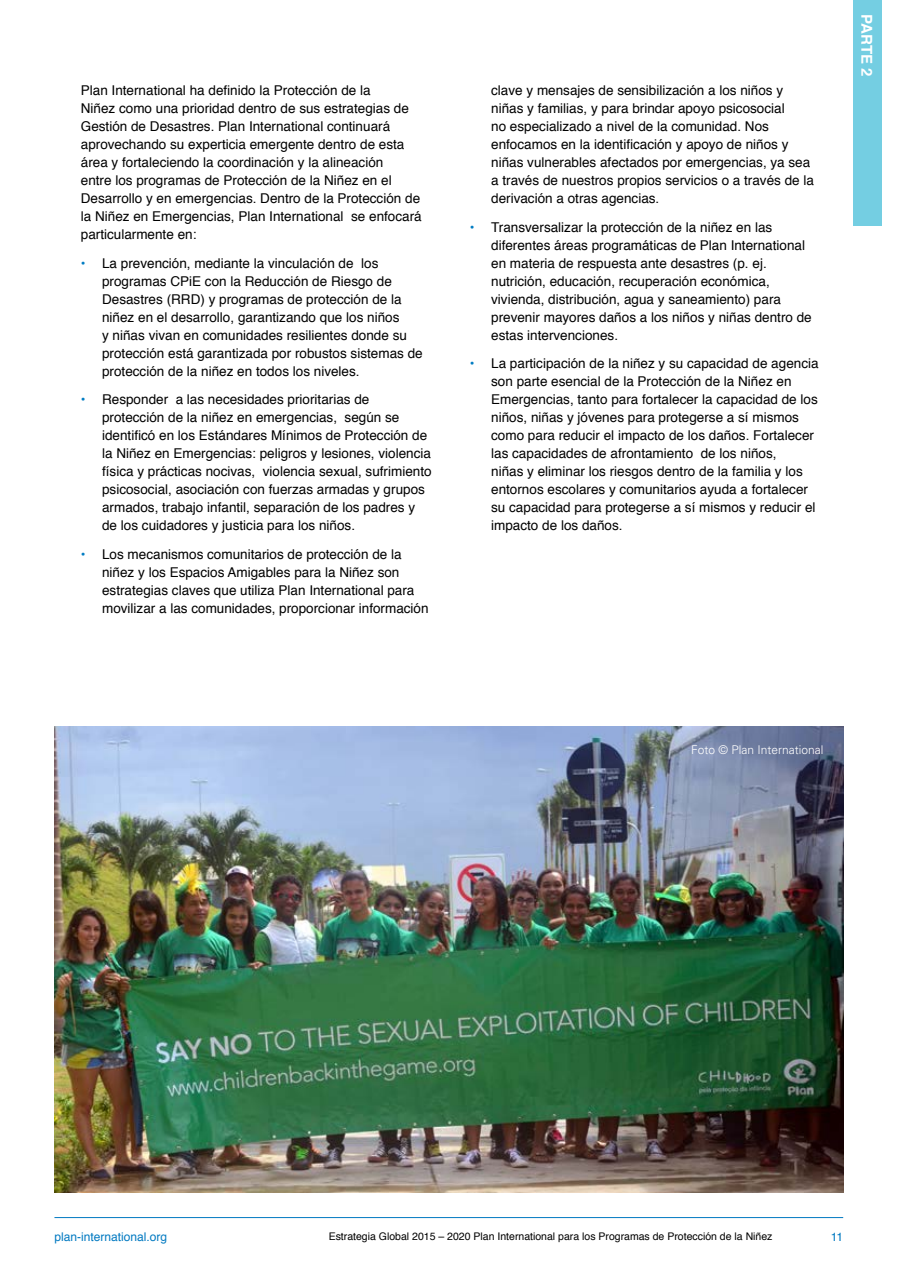
<style>
.page{position:relative;width:897px;height:1264px;background:#fff}
.page>*{position:absolute;margin:0;border:0;box-sizing:border-box;transform-origin:0 0}
.t1{font:700 15px "Helvetica";color:#fff}
.t2{font:13.5px/18px "Helvetica";color:#000}
.t3{font:12px "Helvetica";color:#0079c1}
.t4{font:300 12px "Univers";color:#fff}
.t5{font:10.5px "Helvetica";color:#000}
.s1{font-weight:700;color:#007cc3}
</style>
<div class="page">
<hr style="left:54px;top:1217px;width:789px;height:1px;background:#0079c1">
<div style="left:853px;top:0;width:28px;height:226px;background:#74cee2"></div>
<img style="left:54px;top:726px;width:789px;height:466px">
<p class="t2" style="left:81px;top:82px;width:342px">Plan International ha definido la Protección de la<br>Niñez como una prioridad dentro de sus estrategias de Gestión de Desastres. Plan International continuará aprovechando su experticia emergente dentro de esta área y fortaleciendo la coordinación y la alineación<br>entre los programas de Protección de la Niñez en el Desarrollo y en emergencias. Dentro de la Protección de la Niñez en Emergencias, Plan International se enfocará particularmente en:</p>
<p class="t2" style="left:102px;top:254px;width:322px;text-indent:-21px"><span class="s1">•</span> La prevención, mediante la vinculación de los programas CPiE con la Reducción de Riesgo de Desastres (RRD) y programas de protección de la niñez en el desarrollo, garantizando que los niños<br>y niñas vivan en comunidades resilientes donde su protección está garantizada por robustos sistemas de protección de la niñez en todos los niveles.</p>
<p class="t2" style="left:102px;top:391px;width:331px;text-indent:-21px"><span class="s1">•</span> Responder a las necesidades prioritarias de protección de la niñez en emergencias, según se identificó en los Estándares Mínimos de Protección de la Niñez en Emergencias: peligros y lesiones, violencia física y prácticas nocivas, violencia sexual, sufrimiento psicosocial, asociación con fuerzas armadas y grupos armados, trabajo infantil, separación de los padres y de los cuidadores y justicia para los niños.</p>
<p class="t2" style="left:102px;top:545px;width:328px;text-indent:-21px"><span class="s1">•</span> Los mecanismos comunitarios de protección de la niñez y los Espacios Amigables para la Niñez son estrategias claves que utiliza Plan International para movilizar a las comunidades, proporcionar información</p>
<p class="t2" style="left:491px;top:82px;width:324px">clave y mensajes de sensibilización a los niños y niñas y familias, y para brindar apoyo psicosocial<br>no especializado a nivel de la comunidad. Nos enfocamos en la identificación y apoyo de niños y niñas vulnerables afectados por emergencias, ya sea a través de nuestros propios servicios o a través de la derivación a otras agencias.</p>
<p class="t2" style="left:491px;top:218px;width:322px;text-indent:-21px"><span class="s1">•</span> Transversalizar la protección de la niñez en las diferentes áreas programáticas de Plan International en materia de respuesta ante desastres (p. ej. nutrición, educación, recuperación económica, vivienda, distribución, agua y saneamiento) para prevenir mayores daños a los niños y niñas dentro de estas intervenciones.</p>
<p class="t2" style="left:491px;top:355px;width:329px;text-indent:-21px"><span class="s1">•</span> La participación de la niñez y su capacidad de agencia son parte esencial de la Protección de la Niñez en Emergencias, tanto para fortalecer la capacidad de los niños, niñas y jóvenes para protegerse a sí mismos como para reducir el impacto de los daños. Fortalecer las capacidades de afrontamiento de los niños,<br>niñas y eliminar los riesgos dentro de la familia y los entornos escolares y comunitarios ayuda a fortalecer su capacidad para protegerse a sí mismos y reducir el impacto de los daños.</p>
<p class="t1" style="left:878px;top:14px;width:64px;rotate:90deg">Parte 2</p>
<p class="t4" style="left:691px;top:742px;width:134px">Foto © Plan International</p>
<p class="t3" style="left:54px;top:1227px;width:114px">plan-international.org</p>
<p class="t5" style="left:328px;top:1227px;width:445px">Estrategia Global 2015 – 2020 Plan International para los Programas de Protección de la Niñez</p>
<p class="t3" style="left:830px;top:1227px;width:14px">11</p>
</div>
